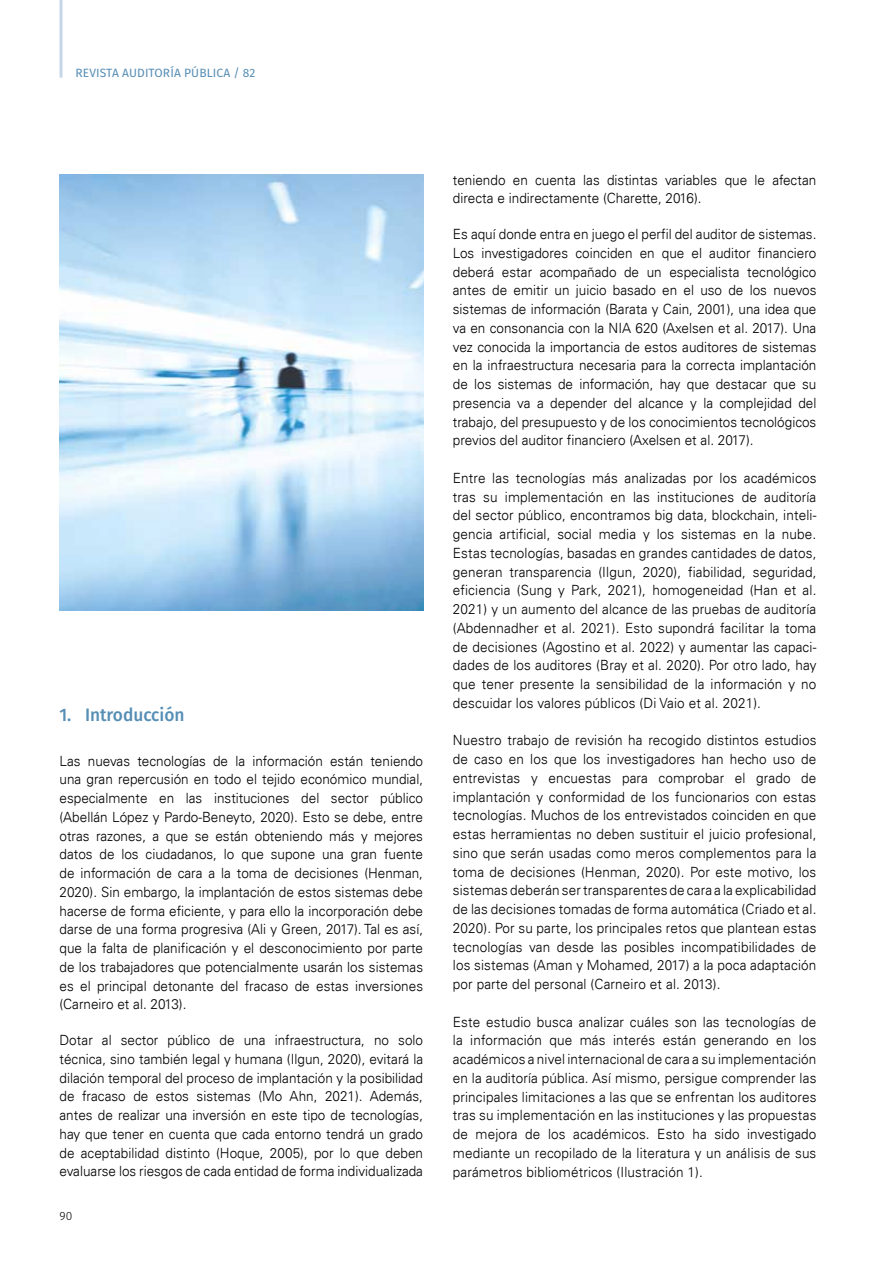
<style>
.page{position:relative;width:893px;height:1263px;background:#fff}
.page>*{position:absolute;margin:0;border:0;box-sizing:border-box;transform-origin:0 0}
.t1{font:500 18px "Fira Sans";color:#568eb6;scale:.96 1}
.t2{font:300 14.1px/18.8px "Univers LT";color:#000;text-align:justify;scale:.96 1}
.t3{font:12px "Fira Sans";letter-spacing:.01em;color:#568eb6}
.t4{font:300 12px "Fira Sans";color:#000}
</style>
<div class="page">
<hr style="left:60px;top:0;width:3px;height:78px;background:#c7d6e7">
<img style="left:60px;top:174px;width:363px;height:436px">
<p class="t3" style="left:76px;top:63px;width:181px">REVISTA AUDITORÍA PÚBLICA / 82</p>
<p class="t1" style="left:60px;top:701px;width:132px">1. Introducción</p>
<p class="t2" style="left:60px;top:751px;width:380px">Las nuevas tecnologías de la información están teniendo una gran repercusión en todo el tejido económico mundial, especialmente en las instituciones del sector público (Abellán López y Pardo-Beneyto, 2020). Esto se debe, entre otras razones, a que se están obteniendo más y mejores datos de los ciudadanos, lo que supone una gran fuente de información de cara a la toma de decisiones (Henman, 2020). Sin embargo, la implantación de estos sistemas debe hacerse de forma eficiente, y para ello la incorporación debe darse de una forma progresiva (Ali y Green, 2017). Tal es así, que la falta de planificación y el desconocimiento por parte de los trabajadores que potencialmente usarán los sistemas es el principal detonante del fracaso de estas inversiones (Carneiro et al. 2013).</p>
<p class="t2" style="left:60px;top:1031px;width:380px">Dotar al sector público de una infraestructura, no solo técnica, sino también legal y humana (Ilgun, 2020), evitará la dilación temporal del proceso de implantación y la posibilidad de fracaso de estos sistemas (Mo Ahn, 2021). Además, antes de realizar una inversión en este tipo de tecnologías, hay que tener en cuenta que cada entorno tendrá un grado de aceptabilidad distinto (Hoque, 2005), por lo que deben evaluarse los riesgos de cada entidad de forma individualizada</p>
<p class="t4" style="left:60px;top:1207px;width:14px">90</p>
<p class="t2" style="left:453px;top:170px;width:380px">teniendo en cuenta las distintas variables que le afectan directa e indirectamente (Charette, 2016).</p>
<p class="t2" style="left:453px;top:225px;width:380px">Es aquí donde entra en juego el perfil del auditor de sistemas.<br>Los investigadores coinciden en que el auditor financiero deberá estar acompañado de un especialista tecnológico antes de emitir un juicio basado en el uso de los nuevos sistemas de información (Barata y Cain, 2001), una idea que va en consonancia con la NIA 620 (Axelsen et al. 2017). Una vez conocida la importancia de estos auditores de sistemas en la infraestructura necesaria para la correcta implantación de los sistemas de información, hay que destacar que su presencia va a depender del alcance y la complejidad del trabajo, del presupuesto y de los conocimientos tecnológicos previos del auditor financiero (Axelsen et al. 2017).</p>
<p class="t2" style="left:453px;top:468px;width:380px">Entre las tecnologías más analizadas por los académicos tras su implementación en las instituciones de auditoría del sector público, encontramos big data, blockchain, inteli&shy;gencia artificial, social media y los sistemas en la nube.<br>Estas tecnologías, basadas en grandes cantidades de datos, generan transparencia (Ilgun, 2020), fiabilidad, seguridad, eficiencia (Sung y Park, 2021), homogeneidad (Han et al.<br>2021) y un aumento del alcance de las pruebas de auditoría (Abdennadher et al. 2021). Esto supondrá facilitar la toma de decisiones (Agostino et al. 2022) y aumentar las capaci&shy;dades de los auditores (Bray et al. 2020). Por otro lado, hay que tener presente la sensibilidad de la información y no descuidar los valores públicos (Di Vaio et al. 2021).</p>
<p class="t2" style="left:453px;top:731px;width:380px">Nuestro trabajo de revisión ha recogido distintos estudios de caso en los que los investigadores han hecho uso de entrevistas y encuestas para comprobar el grado de implantación y conformidad de los funcionarios con estas tecnologías. Muchos de los entrevistados coinciden en que estas herramientas no deben sustituir el juicio profesional, sino que serán usadas como meros complementos para la toma de decisiones (Henman, 2020). Por este motivo, los sistemas deberán ser transparentes de cara a la explicabilidad de las decisiones tomadas de forma automática (Criado et al.<br>2020). Por su parte, los principales retos que plantean estas tecnologías van desde las posibles incompatibilidades de los sistemas (Aman y Mohamed, 2017) a la poca adaptación por parte del personal (Carneiro et al. 2013).</p>
<p class="t2" style="left:453px;top:1012px;width:380px">Este estudio busca analizar cuáles son las tecnologías de la información que más interés están generando en los académicos a nivel internacional de cara a su implementación en la auditoría pública. Así mismo, persigue comprender las principales limitaciones a las que se enfrentan los auditores tras su implementación en las instituciones y las propuestas de mejora de los académicos. Esto ha sido investigado mediante un recopilado de la literatura y un análisis de sus parámetros bibliométricos (Ilustración 1).</p>
</div>
